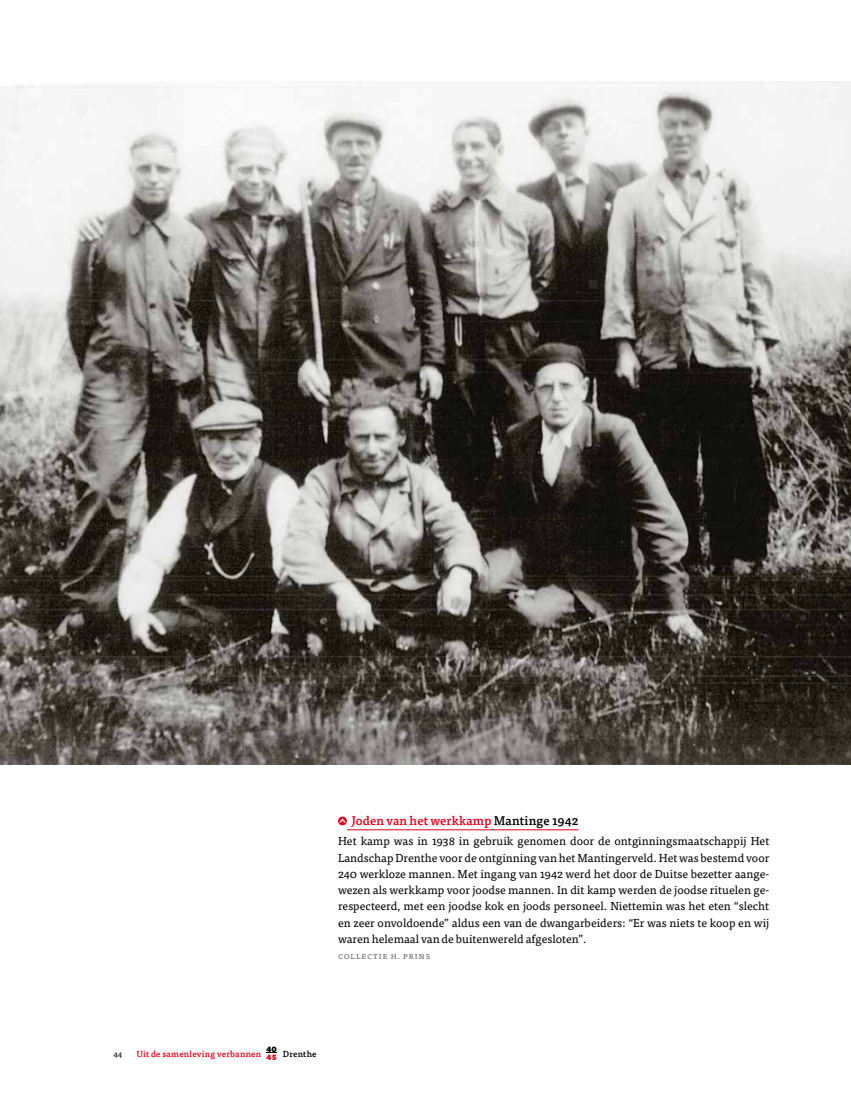
<style>
.page{position:relative;width:851px;height:1099px;background:#fff}
.page>*{position:absolute;margin:0;border:0;box-sizing:border-box;transform-origin:0 0}
.t1{font:500 12.5px "Tisa Pro";letter-spacing:.01em;color:#e2001a}
.t2{font:11.5px/16.2px "Tisa Pro";color:#000;text-align:justify}
.t3{font:9.38px "Tisa Pro";letter-spacing:.05em;color:#707172}
.t4{font:500 8.75px "Tisa Pro";letter-spacing:.015em;color:#e2001a}
.t5{font:500 8.75px "Tisa Pro";color:#000}
.t6{font:8.38px "Tisa Pro";color:#000}
.t7{font:900 7.38px "Nobel";color:#000}
.t8{font:900 7.38px "Nobel";color:#e2001a}
.s1{color:#000}
</style>
<div class="page">
<hr style="left:347px;top:829px;width:144px;height:1px;background:#e2001a">
<hr style="left:493px;top:829px;width:85px;height:1px;background:#e2001a">
<svg style="left:338px;top:816px;width:9px;height:9px"></svg>
<svg style="left:339px;top:818px;width:6px;height:5px"></svg>
<img style="left:0;top:81px;width:850px;height:683px">
<p class="t1" style="left:351px;top:811px;width:228px">Joden van het werkkamp <span class="s1">Mantinge 1942</span></p>
<p class="t2" style="left:338px;top:832px;width:433px">Het kamp was in 1938 in gebruik genomen door de ontginningsmaatschappij Het Landschap Drenthe voor de ontginning van het Mantingerveld. Het was bestemd voor 240 werkloze mannen. Met ingang van 1942 werd het door de Duitse bezetter aange&shy;wezen als werkkamp voor joodse mannen. In dit kamp werden de joodse rituelen ge&shy;respecteerd, met een joodse kok en joods personeel. Niettemin was het eten “slecht en zeer onvoldoende” aldus een van de dwangarbeiders: “Er was niets te koop en wij waren helemaal van de buitenwereld afgesloten”.</p>
<p class="t3" style="left:338px;top:949px;width:94px">Collectie H. Prins</p>
<p class="t7" style="left:266px;top:1044px;width:12px">40</p>
<p class="t8" style="left:266px;top:1052px;width:12px">45</p>
<p class="t6" style="left:113px;top:1047px;width:10px">44</p>
<p class="t4" style="left:137px;top:1046px;width:126px">Uit de samenleving verbannen</p>
<p class="t5" style="left:283px;top:1046px;width:35px">Drenthe</p>
</div>
